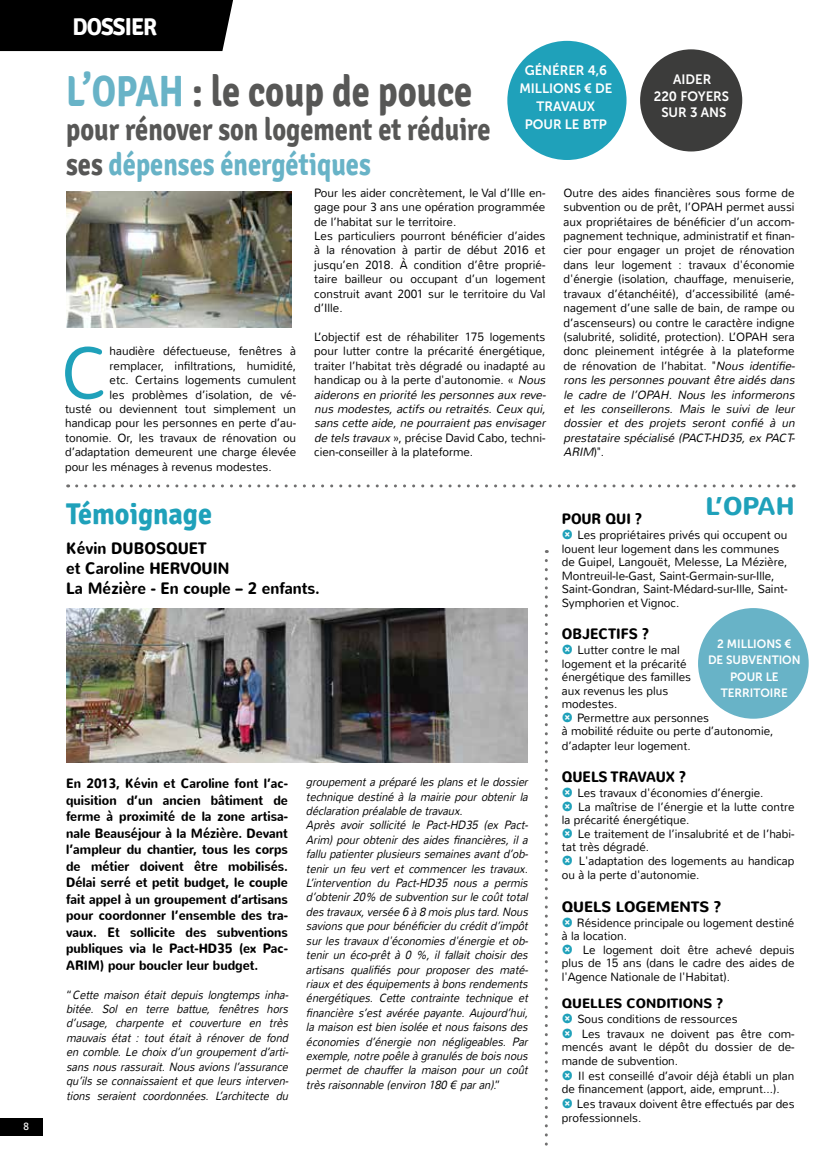
<style>
.page{position:relative;width:830px;height:1149px;background:#fff}
.page>*{position:absolute;margin:0;border:0;box-sizing:border-box;transform-origin:0 0}
.t1{font:300 74.1px "Nunito";color:#1fa1ba}
.t2{font:700 43.5px "Signika";color:#575756;scale:.84 1}
.t3{font:700 31.5px/34.5px "Signika";color:#575756;scale:.84 1}
.t4{font:700 30px "Signika";color:#1fa1ba;scale:.94 1}
.t5{font:700 25.5px "Nunito";color:#1fa1ba}
.t6{font:700 24.3px "Signika";letter-spacing:-.04em;color:#fff;scale:.94 1}
.t7{font:700 16.5px/19.8px "Nunito";color:#000;scale:.9 1}
.t8{font:700 15px "Nunito";color:#000;scale:.9 1}
.t9{font:700 15px "Nunito";color:#000}
.t10{font:700 13.5px/16.5px "Nunito";color:#000;text-align:justify;scale:.9 1}
.t11{font:13.5px/18px "Museo Sans 700";color:#fff;text-align:center}
.t12{font:700 13.5px "Nunito";color:#000}
.t13{font:300 12px/14.4px "Nunito";color:#000}
.t14{font:italic 300 12px/14.4px "Nunito";color:#000;text-align:justify;scale:.9 1}
.t15{font:12px/16.5px "Museo Sans 700";color:#fff;text-align:center}
.t16{font:10.5px "Frutiger LT Std";color:#fff;scale:.94 1}
.s1{color:#68b3c7}
.s2{font-style:italic}
.s3{font-style:normal}
.s4{font-family:"Modern Pictograms";font-weight:400;font-size:15px;color:#1fa1ba}
</style>
<div class="page">
<div style="left:0;top:0;width:233px;height:51px;background:#000"></div>
<svg style="left:77px;top:484px;width:716px;height:3px"></svg>
<svg style="left:544px;top:560px;width:3px;height:586px"></svg>
<div style="left:639px;top:49px;width:102px;height:102px;background:#3c3c3b;border-radius:50%"></div>
<div style="left:697px;top:608px;width:111px;height:110px;background:#68b3c7;border-radius:50%"></div>
<div style="left:507px;top:41px;width:119px;height:119px;background:#1fa1ba;border-radius:50%"></div>
<img style="left:66px;top:608px;width:461px;height:154px">
<img style="left:66px;top:191px;width:225px;height:136px">
<div style="left:0;top:1117px;width:43px;height:18px;background:#000"></div>
<p class="t16" style="left:23px;top:1119px;width:7px">8</p>
<h3 class="t6" style="left:72px;top:13px;width:92px">DOSSIER</h3>
<h2 class="t2" style="left:66px;top:65px;width:484px"><span class="s1">L’OPAH</span> : le coup de pouce</h2>
<h3 class="t3" style="left:66px;top:113px;width:506px">pour rénover son logement et réduire ses <span class="s1">dépenses énergétiques</span></h3>
<p class="t11" style="left:519px;top:61px;width:94px">GÉNÉRER 4,6<br>MILLIONS € DE<br>TRAVAUX<br>POUR LE BTP</p>
<p class="t11" style="left:653px;top:71px;width:77px;line-height:16.5px">AIDER<br>220 FOYERS<br>SUR 3 ANS</p>
<h1 class="t1" style="left:61px;top:326px;width:50px">C</h1>
<p class="t13" style="left:109px;top:344px;width:188px">haudière défectueuse, fenêtres à</p>
<p class="t13" style="left:109px;top:358px;width:188px">remplacer, infiltrations, humidité,</p>
<p class="t13" style="left:109px;top:373px;width:188px">etc. Certains logements cumulent</p>
<p class="t13" style="left:109px;top:387px;width:188px">les problèmes d’isolation, de vé-</p>
<p class="t13" style="left:65px;top:401px;width:232px">tusté ou deviennent tout simplement un</p>
<p class="t13" style="left:65px;top:416px;width:232px">handicap pour les personnes en perte d’au-</p>
<p class="t13" style="left:65px;top:430px;width:232px">tonomie. Or, les travaux de rénovation ou</p>
<p class="t13" style="left:65px;top:445px;width:232px">d’adaptation demeurent une charge élevée</p>
<p class="t13" style="left:65px;top:459px;width:208px">pour les ménages à revenus modestes.</p>
<h3 class="t4" style="left:66px;top:495px;width:157px">Témoignage</h3>
<p class="t13" style="left:314px;top:185px;width:232px">Pour les aider concrètement, le Val d’Ille en&shy;gage pour 3 ans une opération programmée de l’habitat sur le territoire.<br>Les particuliers pourront bénéficier d’aides à la rénovation à partir de début 2016 et jusqu’en 2018. À condition d’être proprié&shy;taire bailleur ou occupant d’un logement construit avant 2001 sur le territoire du Val d’Ille.</p>
<p class="t13" style="left:314px;top:329px;width:235px">L’objectif est de réhabiliter 175 logements pour lutter contre la précarité énergétique, traiter l’habitat très dégradé ou inadapté au handicap ou à la perte d'autonomie. « <span class="s2">Nous aiderons en priorité les personnes aux reve&shy;nus modestes, actifs ou retraités. Ceux qui, sans cette aide,ne pourraientpas envisager de tels travaux</span> », précise David Cabo, techni&shy;cien-conseiller à la plateforme.</p>
<h3 class="t7" style="left:66px;top:538px;width:283px">Kévin DUBOSQUET<br>et Caroline HERVOUIN<br>La Mézière - En couple – 2 enfants.</h3>
<p class="t10" style="left:66px;top:775px;width:248px">En 2013, Kévin et Caroline font l’ac&shy;quisition d’un ancien bâtiment de ferme à proximité de la zone artisa&shy;nale Beauséjour à la Mézière. Devant l’ampleur du chantier, tous les corps de métier doivent être mobilisés.<br>Délai serré et petit budget, le couple fait appel à un groupement d’artisans pour coordonner l’ensemble des tra&shy;vaux. Et sollicite des subventions publiques via le Pact-HD35 (ex Pac-ARIM) pour boucler leur budget.</p>
<p class="t14" style="left:66px;top:987px;width:251px"><span class="s3">“</span> Cette maison était depuis longtemps inha&shy;bitée. Sol en terre battue, fenêtres hors d’usage, charpente et couverture en très mauvais état : tout était à rénover de fond en comble. Le choix d’un groupement d’arti&shy;sans nous rassurait. Nous avions l’assurance qu’ils se connaissaient et que leurs interven&shy;tions seraient coordonnées. L’architecte du</p>
<p class="t14" style="left:306px;top:774px;width:251px;text-align:left">groupementapréparélesplansetledossier technique destiné à la mairie pour obtenir la déclaration préalabledetravaux.<br>Après avoir sollicité le Pact- HD35 (ex Pact-Arim) pour obtenir des aides financières, il a fallu patienterplusieurssemainesavantd’ob&shy;tenir un feu vert et commencer les travaux.<br>L’intervention du Pact- HD35 nous a permis d’obtenir20% desubvention surlecoûttotal destravaux,versée6 à8 moisplustard.Nous savionsquepourbénéficierdu créditd’impôt sur les travaux d'économies d'énergie et ob&shy;tenir un éco-prêt à 0 %, il fallait choisir des artisans qualifiés pour proposer des maté&shy;riauxetdeséquipementsàbonsrendements énergétiques. Cette contrainte technique et financière s’est avérée payante. Aujourd’hui, lamaison estbien isoléeetnousfaisonsdes économies d’énergie non négligeables. Par exemple,notrepoêleàgranulésdeboisnous permet de chauffer la maison pour un coût trèsraisonnable(environ 180 € paran)<span class="s3">.”</span></p>
<p class="t13" style="left:563px;top:185px;width:235px">Outre des aides financières sous forme de subvention ou de prêt, l’OPAH permet aussi aux propriétaires de bénéficier d’un accom&shy;pagnement technique, administratif et finan&shy;cier pour engager un projet de rénovation dans leur logement : travaux d'économie d'énergie (isolation, chauffage, menuiserie, travaux d’étanchéité), d’accessibilité (amé&shy;nagement d’une salle de bain, de rampe ou d’ascenseurs) ou contre le caractère indigne (salubrité, solidité, protection). L’OPAH sera donc pleinement intégrée à la plateforme de rénovation de l’habitat. "<span class="s2">Nous identifie&shy;rons les personnes pouvant être aidés dans le cadre de l’OPAH. Nous les informerons et les conseillerons. Mais le suivi de leur dossier et des projets seront confié à un prestataire spécialisé (PACT- HD35, ex PACT-ARIM</span>) " .</p>
<h3 class="t5" style="left:705px;top:489px;width:91px">L’OPAH</h3>
<p class="t13" style="left:561px;top:528px;width:227px;line-height:13.5px"><span class="s4">X</span> Les propriétaires privés qui occupent ou louent leur logement dans les communes de Guipel, Langouët, Melesse, La Mézière, Montreuil-le-Gast, Saint-Germain-sur-Ille, Saint-Gondran, Saint-Médard-sur-Ille, Saint-Symphorien et Vignoc.</p>
<p class="t8" style="left:561px;top:623px;width:98px">OBJECTIFS ?</p>
<p class="t13" style="left:561px;top:643px;width:213px;line-height:13.6px"><span class="s4">X</span> Lutter contre le mal<br>logement et la précarité<br>énergétique des familles<br>aux revenus les plus<br>modestes.<br><span class="s4">X</span> Permettre aux personnes<br>à mobilité réduite ou perte d’autonomie, d’adapter leur logement.</p>
<p class="t8" style="left:561px;top:766px;width:140px">QUELS TRAVAUX ?</p>
<p class="t13" style="left:561px;top:786px;width:234px;line-height:13.6px"><span class="s4">X</span> Les travaux d'économies d’énergie.<br><span class="s4">X</span> La maîtrise de l’énergie et la lutte contre la précarité énergétique.<br><span class="s4">X</span> Le traitement de l’insalubrité et de l’habi&shy;tat très dégradé.<br><span class="s4">X</span> L'adaptation des logements au handicap ou à la perte d'autonomie.</p>
<p class="t9" style="left:561px;top:896px;width:161px">QUELS LOGEMENTS ?</p>
<p class="t13" style="left:561px;top:915px;width:234px;line-height:13.5px"><span class="s4">X</span> Résidence principale ou logement destiné à la location.<br><span class="s4">X</span> Le logement doit être achevé depuis plus de 15 ans (dans le cadre des aides de l'Agence Nationale de l'Habitat).</p>
<p class="t12" style="left:561px;top:993px;width:163px">QUELLES CONDITIONS ?</p>
<p class="t13" style="left:561px;top:1010px;width:234px;line-height:15px"><span class="s4">X</span> Sous conditions de ressources<br><span class="s4">X</span> Les travaux ne doivent pas être com-</p>
<p class="t13" style="left:561px;top:1040px;width:234px;line-height:13.5px">mencés avant le dépôt du dossier de de&shy;mande de subvention.</p>
<p class="t13" style="left:561px;top:1068px;width:234px;line-height:13.5px"><span class="s4">X</span> Il est conseillé d’avoir déjà établi un plan de financement (apport, aide, emprunt…).</p>
<p class="t13" style="left:561px;top:1097px;width:234px;line-height:13.5px"><span class="s4">X</span> Les travaux doivent être effectués par des professionnels.</p>
<p class="t8" style="left:561px;top:509px;width:91px">POUR QUI ?</p>
<p class="t15" style="left:707px;top:635px;width:94px">2 MILLIONS €<br>DE SUBVENTION<br>POUR LE<br>TERRITOIRE</p>
</div>
